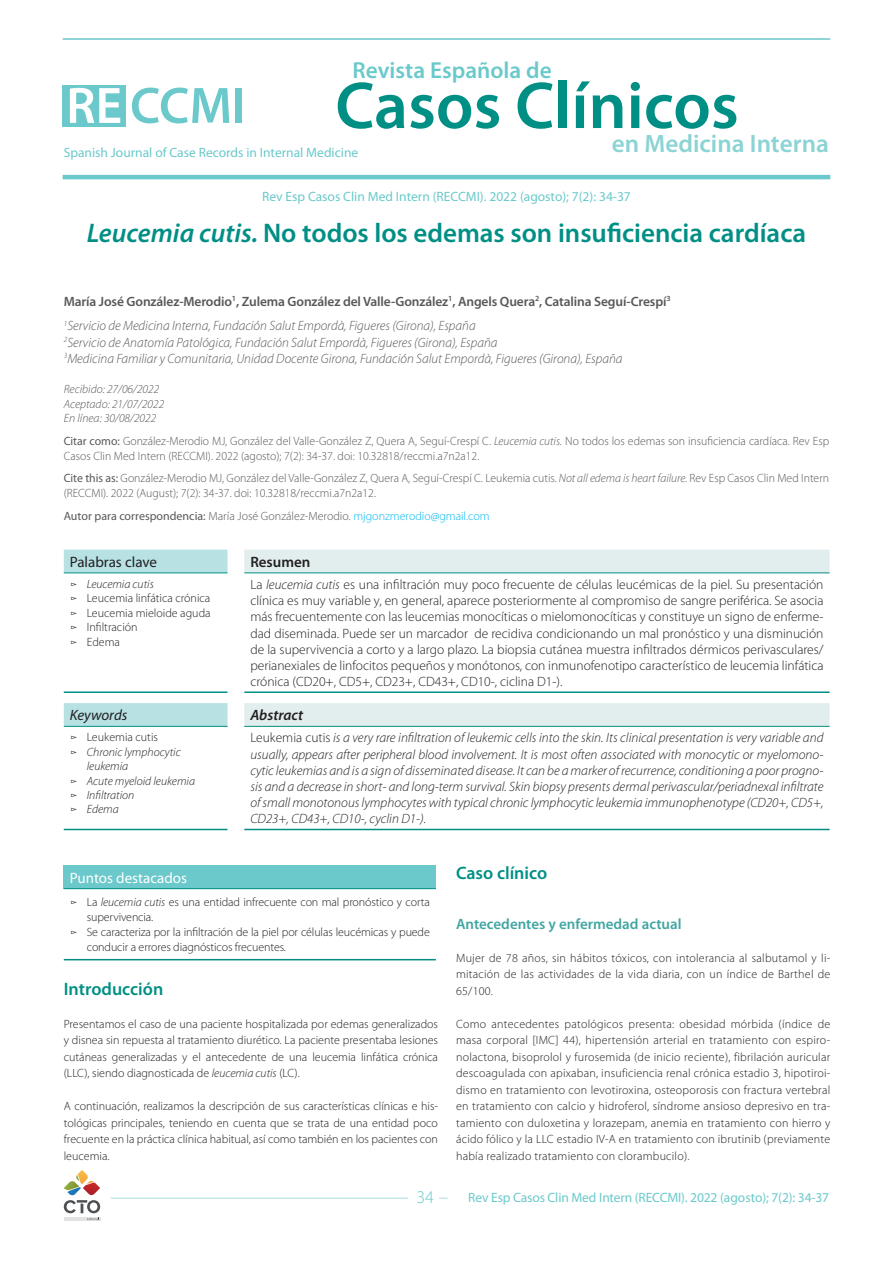
<style>
.page{position:relative;width:893px;height:1263px;background:#fff}
.page>*{position:absolute;margin:0;border:0;box-sizing:border-box;transform-origin:0 0}
.t1{font:600 66.75px "Myriad Pro";color:#008f85}
.Titulo_capitulo{font:600 27px "Myriad Pro";color:#008f85}
.t2{font:600 25.2px "Myriad Pro";color:#8bd3d4}
.t3{font:600 23.25px "Myriad Pro";color:#6bc9cb}
._02_Primer_Orden{font:600 18px "Myriad Pro";color:#008f85}
.t4{font:300 18px "Myriad Pro";color:#6bc9cb}
._02_Segundo_Orden{font:600 15px "Myriad Pro";color:#40a6a2}
.t5{font:15px "Myriad Pro";color:#fff}
.PalabrasClaveTitulo{font:15px "Myriad Pro";color:#231f20}
.KeywordsTitulo{font:italic 15px "Myriad Pro";color:#231f20}
.t6{font:italic 600 15px "Myriad Pro";color:#231f20}
.t7{font:600 15px "Myriad Pro";color:#231f20}
.Texto_resumen{font:300 13.5px/16.2px "Myriad Pro";color:#231f20;text-align:justify}
.Texto_abstract{font:italic 300 13.5px/16.2px "Myriad Pro";color:#231f20;text-align:justify}
.CargoAutores{font:italic 300 13.5px "Myriad Pro";color:#57585a}
.t8{font:13.5px "Myriad Pro";color:#6bc9cb}
.Nombre_autores{font:600 13.5px "Myriad Pro";letter-spacing:-.01em;color:#57585a}
._01_Texto_comun{font:300 12px/16.5px "Myriad Pro";color:#231f20;text-align:justify}
.CitarComo{font:300 12px/14.4px "Myriad Pro";color:#57585a}
.t9{font:italic 300 12px/14.4px "Myriad Pro";color:#231f20}
.Recibido_Aceptado{font:italic 300 12px "Myriad Pro";color:#57585a}
.s1{font-style:italic}
.s2{font-weight:400}
.s3{color:#00baf1}
.s4{font-style:normal}
</style>
<div class="page">
<div style="left:63px;top:85px;width:63px;height:41px;background:#6bc9cb"></div>
<svg style="left:70px;top:88px;width:50px;height:35px"></svg>
<svg style="left:132px;top:88px;width:97px;height:35px"></svg>
<div style="left:236px;top:88px;width:6px;height:35px;background:#6bc9cb"></div>
<hr style="left:63px;top:38px;width:767px;height:2px;background:#6bc9cb">
<hr style="left:63px;top:175px;width:767px;height:4px;background:#6bc9cb">
<hr style="left:64px;top:1217px;width:36px;height:4px;background:#e1e2e1">
<svg style="left:64px;top:1170px;width:36px;height:50px"></svg>
<hr style="left:111px;top:1198px;width:297px;height:1px;background:#a8dcdd">
<div style="left:64px;top:865px;width:372px;height:24px;background:#6bc9cb"></div>
<hr style="left:64px;top:888px;width:372px;height:1px;background:#008f85">
<hr style="left:64px;top:959px;width:372px;height:1px;background:#008f85">
<svg style="left:64px;top:550px;width:163px;height:176px"></svg>
<svg style="left:244px;top:550px;width:586px;height:176px"></svg>
<hr style="left:244px;top:829px;width:586px;height:1px;background:#008f85">
<hr style="left:64px;top:691px;width:163px;height:2px;background:#008f85">
<hr style="left:244px;top:691px;width:586px;height:2px;background:#008f85">
<hr style="left:64px;top:829px;width:163px;height:1px;background:#008f85">
<hr style="left:64px;top:572px;width:163px;height:1px;background:#008f85">
<hr style="left:244px;top:572px;width:586px;height:1px;background:#008f85">
<hr style="left:64px;top:726px;width:163px;height:1px;background:#008f85">
<hr style="left:244px;top:726px;width:586px;height:1px;background:#008f85">
<h3 class="t3" style="left:352px;top:56px;width:201px">Revista Española de</h3>
<h1 class="t1" style="left:335px;top:63px;width:405px">Casos Clínicos</h1>
<p class="t8" style="left:64px;top:145px;width:296px">Spanish Journal of Case Records in Internal Medicine</p>
<h3 class="t2" style="left:612px;top:127px;width:218px">en Medicina Interna</h3>
<p class="t8" style="left:262px;top:188px;width:370px">Rev Esp Casos Clin Med Intern (RECCMI). 2022 (agosto); 7(2): 34-37</p>
<p class="Titulo_capitulo" style="left:87px;top:216px;width:721px"><span class="s1">Leucemia cutis.</span> No todos los edemas son insuficiencia cardíaca</p>
<p class="Nombre_autores" style="left:64px;top:293px;width:608px">María José González-Merodio<sup>1</sup>, Zulema González del Valle-González<sup>1</sup>, Angels Quera<sup>2</sup>, Catalina Seguí-Crespí<sup>3</sup></p>
<p class="CargoAutores" style="left:64px;top:319px;width:413px"><sup>1</sup>Servicio de Medicina Interna, Fundación Salut Empordà, Figueres (Girona), España</p>
<p class="CargoAutores" style="left:64px;top:335px;width:435px"><sup>2</sup>Servicio de Anatomía Patológica, Fundación Salut Empordà, Figueres (Girona), España</p>
<p class="CargoAutores" style="left:64px;top:351px;width:560px"><sup>3</sup>Medicina Familiar y Comunitaria, Unidad Docente Girona, Fundación Salut Empordà, Figueres (Girona), España</p>
<p class="Recibido_Aceptado" style="left:64px;top:383px;width:97px">Recibido: 27/06/2022</p>
<p class="Recibido_Aceptado" style="left:64px;top:397px;width:102px">Aceptado: 21/07/2022</p>
<p class="Recibido_Aceptado" style="left:64px;top:412px;width:94px">En línea: 30/08/2022</p>
<p class="CitarComo" style="left:64px;top:434px;width:767px"><span class="s2">Citar como:</span> González-Merodio MJ, González del Valle-González Z, Quera A, Seguí-Crespí C. <span class="s1">Leucemia cutis.</span> No todos los edemas son insuficiencia cardíaca. Rev Esp<br>Casos Clin Med Intern (RECCMI). 2022 (agosto); 7(2): 34-37. doi: 10.32818/reccmi.a7n2a12.</p>
<p class="CitarComo" style="left:64px;top:471px;width:767px"><span class="s2">Cite this as:</span> González-Merodio MJ, González del Valle-González Z, Quera A, Seguí-Crespí C. Leukemia cutis. <span class="s1">Not all edema is heart failure.</span> Rev Esp Casos Clin Med Intern (RECCMI). 2022 (August); 7(2): 34-37. doi: 10.32818/reccmi.a7n2a12.</p>
<p class="CitarComo" style="left:64px;top:509px;width:427px"><span class="s2">Autor para correspondencia:</span> María José González-Merodio. <span class="s3">mjgonzmerodio@gmail.com</span></p>
<p class="PalabrasClaveTitulo" style="left:70px;top:553px;width:89px">Palabras clave</p>
<p class="t7" style="left:250px;top:552px;width:62px">Resumen</p>
<p class="t9" style="left:70px;top:577px;width:86px">▻ Leucemia cutis</p>
<p class="_01_Texto_comun" style="left:70px;top:590px;width:142px">▻ Leucemia linfática crónica</p>
<p class="_01_Texto_comun" style="left:70px;top:605px;width:142px">▻ Leucemia mieloide aguda</p>
<p class="_01_Texto_comun" style="left:70px;top:619px;width:69px">▻ Infiltración</p>
<p class="_01_Texto_comun" style="left:70px;top:633px;width:52px">▻ Edema</p>
<p class="Texto_resumen" style="left:250px;top:577px;width:575px">La <span class="s1">leucemia cutis</span> es una infiltración muy poco frecuente de células leucémicas de la piel. Su presentación clínica es muy variable y, en general, aparece posteriormente al compromiso de sangre periférica. Se asocia más frecuentemente con las leucemias monocíticas o mielomonocíticas y constituye un signo de enferme&shy;dad diseminada. Puede ser un marcador de recidiva condicionando un mal pronóstico y una disminución de la supervivencia a corto y a largo plazo. La biopsia cutánea muestra infiltrados dérmicos perivasculares/ perianexiales de linfocitos pequeños y monótonos, con inmunofenotipo característico de leucemia linfática crónica (CD20+, CD5+, CD23+, CD43+, CD10-, ciclina D1-).</p>
<p class="KeywordsTitulo" style="left:70px;top:706px;width:59px">Keywords</p>
<p class="t6" style="left:250px;top:706px;width:54px">Abstract</p>
<p class="_01_Texto_comun" style="left:70px;top:729px;width:90px">▻ Leukemia cutis</p>
<p class="t9" style="left:87px;top:745px;width:95px;text-indent:-17px">▻ Chronic lymphocytic leukemia</p>
<p class="t9" style="left:70px;top:774px;width:127px">▻ Acute myeloid leukemia</p>
<p class="t9" style="left:70px;top:788px;width:66px">▻ Infiltration</p>
<p class="t9" style="left:70px;top:802px;width:50px">▻ Edema</p>
<p class="Texto_abstract" style="left:250px;top:730px;width:575px"><span class="s4">Leukemia cutis</span> is a very rare infiltration of leukemic cells into the skin. Its clinical presentation is very variable and usually, appears after peripheral blood involvement. It is most often associated with monocytic or myelomono&shy;cytic leukemias and is a sign of disseminated disease. It can be a marker of recurrence, conditioning a poor progno&shy;sis and a decrease in short- and long-term survival. Skin biopsy presents dermal perivascular/periadnexal infiltrate of small monotonous lymphocytes with typical chronic lymphocytic leukemia immunophenotype (CD20+, CD5+, CD23+, CD43+, CD10-, cyclin D1-).</p>
<p class="t5" style="left:70px;top:868px;width:119px">Puntos destacados</p>
<p class="_01_Texto_comun" style="left:87px;top:895px;width:345px;line-height:15px;text-indent:-17px">▻ La <span class="s1">leucemia cutis</span> es una entidad infrecuente con mal pronóstico y corta supervivencia.</p>
<p class="_01_Texto_comun" style="left:87px;top:925px;width:345px;line-height:15px;text-indent:-17px">▻ Se caracteriza por la infiltración de la piel por células leucémicas y puede conducir a errores diagnósticos frecuentes.</p>
<p class="_02_Primer_Orden" style="left:64px;top:977px;width:101px">Introducción</p>
<p class="_01_Texto_comun" style="left:64px;top:1015px;width:376px">Presentamos el caso de una paciente hospitalizada por edemas generalizados y disnea sin repuesta al tratamiento diurético. La paciente presentaba lesiones cutáneas generalizadas y el antecedente de una leucemia linfática crónica (LLC), siendo diagnosticada de <span class="s1">leucemia cutis</span> (LC).</p>
<p class="_01_Texto_comun" style="left:64px;top:1098px;width:376px">A continuación, realizamos la descripción de sus características clínicas e his&shy;tológicas principales, teniendo en cuenta que se trata de una entidad poco frecuente en la práctica clínica habitual, así como también en los pacientes con leucemia.</p>
<p class="_02_Primer_Orden" style="left:456px;top:862px;width:93px">Caso clínico</p>
<p class="_02_Segundo_Orden" style="left:456px;top:914px;width:227px">Antecedentes y enfermedad actual</p>
<p class="_01_Texto_comun" style="left:456px;top:949px;width:376px">Mujer de 78 años, sin hábitos tóxicos, con intolerancia al salbutamol y li&shy;mitación de las actividades de la vida diaria, con un índice de Barthel de 65/100.</p>
<p class="_01_Texto_comun" style="left:456px;top:1015px;width:376px">Como antecedentes patológicos presenta: obesidad mórbida (índice de masa corporal [IMC] 44), hipertensión arterial en tratamiento con espiro&shy;nolactona, bisoprolol y furosemida (de inicio reciente), fibrilación auricular descoagulada con apixaban, insuficiencia renal crónica estadio 3, hipotiroi&shy;dismo en tratamiento con levotiroxina, osteoporosis con fractura vertebral en tratamiento con calcio y hidroferol, síndrome ansioso depresivo en tra&shy;tamiento con duloxetina y lorazepam, anemia en tratamiento con hierro y ácido fólico y la LLC estadio IV-A en tratamiento con ibrutinib (previamente había realizado tratamiento con clorambucilo).</p>
<h3 class="t4" style="left:416px;top:1187px;width:19px">34</h3>
<p class="t8" style="left:468px;top:1189px;width:362px">Rev Esp Casos Clin Med Intern (RECCMI). 2022 (agosto); 7(2): 34-37</p>
</div>
